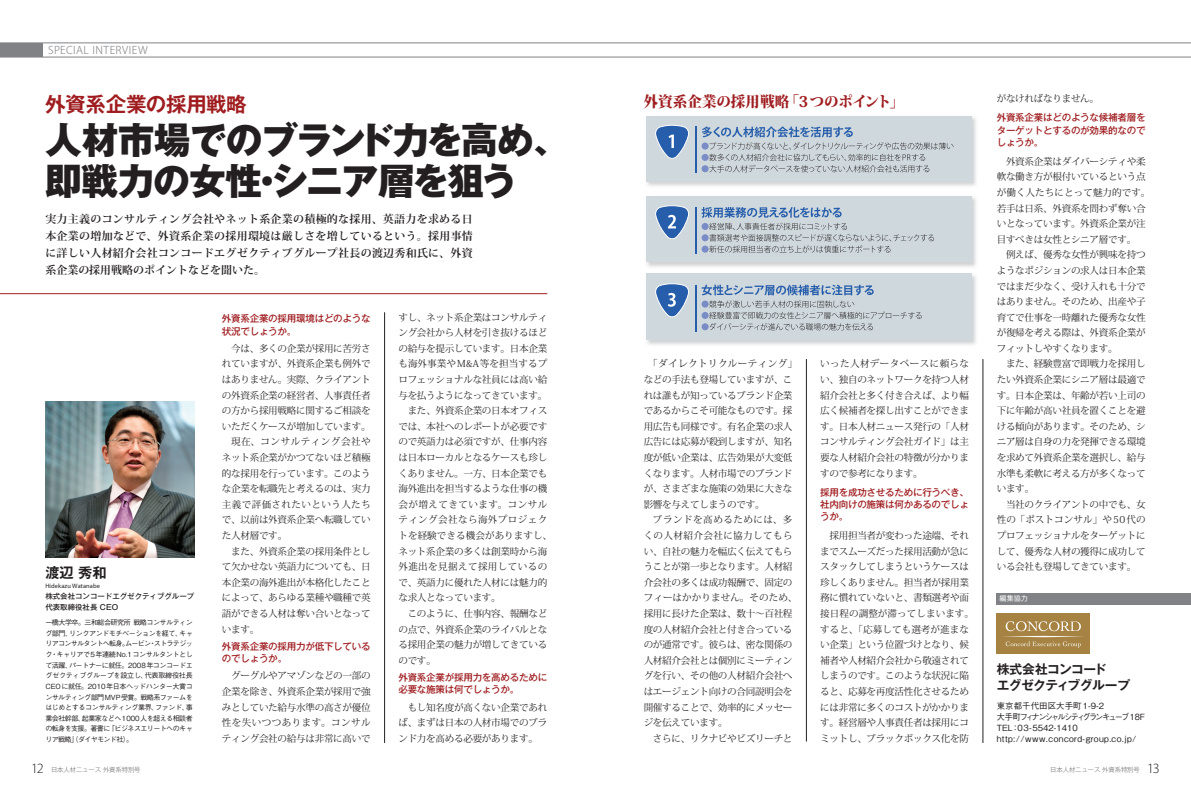
<style>
.page{position:relative;width:1191px;height:794px;background:#fff}
.page>*{position:absolute;margin:0;border:0;box-sizing:border-box;transform-origin:0 0}
.t1{font:800 36.9px "Gothic MB101 Pro";letter-spacing:-.035em;color:#231f20}
.t2{font:700 20.6px "Gothic MB101 Pro De";letter-spacing:-.025em;color:#9f1d20}
.t3{font:800 14.9px "Koz Min Pro";color:#9f1d20}
.t4{font:700 14.2px "Gothic MB101 Pro De";color:#231f20}
.表組{font:700 12.8px/16.3px "Gothic MB101 Pro De";letter-spacing:-.045em;color:#231f20}
.t5{font:700 11px/17px "Koz Min Pro";letter-spacing:.025em;color:#231f20;text-align:justify}
.表組タイトル{font:300 10.6px "Koz Go Pro";letter-spacing:.04em;color:#808285}
.本文13_5Q{font:9.6px/15.6px "Koz Min Pro";letter-spacing:-.03em;color:#231f20;text-align:justify}
.インタ質問{font:500 9.6px/12px "Gothic MB101 Pro";letter-spacing:-.03em;color:#9f1d20}
.表組-2{font:500 8.5px "Gothic BBB Pro";color:#231f20}
.表組-3{font:500 8.5px "Gothic BBB Pro";letter-spacing:.05em;color:#231f20}
.表組-4{font:500 8.5px "Gothic BBB Pro";letter-spacing:-.2em;color:#231f20;scale:.96 1}
.t6{font:500 7.4px "Gothic MB101 Pro";color:#231f20}
.t7{font:500 7.1px/10.6px "Gothic BBB Pro";letter-spacing:-.09em;color:#231f20;text-align:justify}
.表組-5{font:7.1px "Gothic MB101 Pro";color:#fff}
.t8{font:300 6.4px "Gothic MB101 Pro";letter-spacing:-.02em;color:#6c6d70}
.t9{font:6.4px "Myriad Pro";letter-spacing:.015em;color:#231f20}
.s1{font-family:"Myriad Pro";font-size:14.2px;color:#231f20}
</style>
<div class="page">
<img style="left:45px;top:401px;width:149px;height:156px">
<hr style="left:384px;top:312px;width:1px;height:431px;background:#231f20">
<hr style="left:806px;top:359px;width:1px;height:382px;background:#231f20">
<hr style="left:982px;top:359px;width:1px;height:384px;background:#231f20">
<svg style="left:43px;top:43px;width:1148px;height:14px"></svg>
<div style="left:0;top:43px;width:43px;height:14px;background:#808285"></div>
<hr style="left:0;top:293px;width:547px;height:1px;background:#9f1d20">
<div style="left:996px;top:593px;width:195px;height:11px;background:#808285"></div>
<div style="left:996px;top:614px;width:93px;height:40px;background:#a68342"></div>
<svg style="left:1003px;top:621px;width:81px;height:26px"></svg>
<img style="left:646px;top:116px;width:330px;height:70px">
<div style="left:646px;top:116px;width:325px;height:65px;background:#cfd8dd"></div>
<div style="left:701px;top:154px;width:7px;height:7px;background:#bac5d7;border-radius:50%"></div>
<svg style="left:702px;top:127px;width:251px;height:45px"></svg>
<hr style="left:695px;top:126px;width:1px;height:47px;background:#275eac">
<svg style="left:655px;top:125px;width:34px;height:34px"></svg>
<img style="left:646px;top:196px;width:330px;height:149px">
<div style="left:646px;top:196px;width:325px;height:66px;background:#cfd8dd"></div>
<hr style="left:695px;top:207px;width:1px;height:46px;background:#275eac">
<svg style="left:701px;top:207px;width:233px;height:46px"></svg>
<svg style="left:655px;top:205px;width:34px;height:34px"></svg>
<div style="left:646px;top:274px;width:325px;height:66px;background:#cfd8dd"></div>
<svg style="left:701px;top:285px;width:220px;height:45px"></svg>
<hr style="left:695px;top:285px;width:1px;height:46px;background:#275eac">
<svg style="left:655px;top:283px;width:34px;height:34px"></svg>
<p class="表組タイトル" style="left:48px;top:43px;width:101px">SPECIAL INTERVIEW</p>
<p class="t2" style="left:45px;top:87px;width:203px">外資系企業の採用戦略</p>
<p class="t1" style="left:45px;top:109px;width:526px">人材市場でのブランド力を高め、</p>
<p class="t1" style="left:45px;top:150px;width:473px">即戦力の女性・シニア層を狙う</p>
<p class="t5" style="left:45px;top:210px;width:429px">実力主義のコンサルティング会社やネット系企業の積極的な採用、英語力を求める日本企業の増加などで、外資系企業の採用環境は厳しさを増しているという。採用事情に詳しい人材紹介会社コンコードエグゼクティブグループ社長の渡辺秀和氏に、外資系企業の採用戦略のポイントなどを聞いた。</p>
<p class="t4" style="left:45px;top:561px;width:63px">渡辺 秀和</p>
<p class="t9" style="left:45px;top:581px;width:56px">Hidekazu Watanabe</p>
<p class="t6" style="left:45px;top:590px;width:150px">株式会社コンコードエグゼクティブグループ</p>
<p class="t6" style="left:45px;top:601px;width:74px">代表取締役社長 CEO</p>
<p class="t7" style="left:45px;top:616px;width:149px">一橋大学卒。三和総合研究所 戦略コンサルティング部門、リンクアンドモチベーションを経て、キャリアコンサルタントへ転身。ムービン・ストラテジック・キャリアで5年連続No.1コンサルタントとして活躍、パートナーに就任。2008年コンコードエグゼクティブグループを設立し、代表取締役社長CEOに就任。2010年日本ヘッドハンター大賞コンサルティング部門MVP受賞。戦略系ファームをはじめとするコンサルティング業界、ファンド、事業会社幹部、起業家などへ1000人を超える相談者の転身を支援。著書に「ビジネスエリートへのキャリア戦略」（ダイヤモンド社）。</p>
<p class="インタ質問" style="left:222px;top:312px;width:150px">外資系企業の採用環境はどのような状況でしょうか。</p>
<p class="本文13_5Q" style="left:222px;top:340px;width:150px;text-indent:9px">今は、多くの企業が採用に苦労されていますが、外資系企業も例外ではありません。実際、クライアントの外資系企業の経営者、人事責任者の方から採用戦略に関するご相談をいただくケースが増加しています。</p>
<p class="本文13_5Q" style="left:222px;top:434px;width:150px;text-indent:9px">現在、コンサルティング会社やネット系企業がかつてないほど積極的な採用を行っています。このような企業を転職先と考えるのは、実力主義で評価されたいという人たちで、以前は外資系企業へ転職していた人材層です。</p>
<p class="本文13_5Q" style="left:222px;top:543px;width:150px;text-indent:9px">また、外資系企業の採用条件として欠かせない英語力についても、日本企業の海外進出が本格化したことによって、あらゆる業種や職種で英語ができる人材は奪い合いとなっています。</p>
<p class="インタ質問" style="left:222px;top:639px;width:150px">外資系企業の採用力が低下しているのでしょうか。</p>
<p class="本文13_5Q" style="left:222px;top:668px;width:150px;text-indent:9px">グーグルやアマゾンなどの一部の企業を除き、外資系企業が採用で強みとしていた給与水準の高さが優位性を失いつつあります。コンサルティング会社の給与は非常に高いで</p>
<p class="本文13_5Q" style="left:398px;top:309px;width:150px">すし、ネット系企業はコンサルティング会社から人材を引き抜けるほどの給与を提示しています。日本企業も海外事業やM&amp;A等を担当するプロフェッショナルな社員には高い給与を払うようになってきています。</p>
<p class="本文13_5Q" style="left:398px;top:402px;width:155px;text-align:left;text-indent:9px">また、外資系企業の日本オフィスでは、本社へのレポートが必要ですので英語力は必須ですが、仕事内容は日本ローカルとなるケースも珍しくありません。一方、日本企業でも海外進出を担当するような仕事の機会が増えてきています。コンサルティング会社なら海外プロジェクトを経験できる機会がありますし、ネット系企業の多くは創業時から海外進出を見据えて採用しているので、英語力に優れた人材には魅力的な求人となっています。</p>
<p class="本文13_5Q" style="left:398px;top:605px;width:150px;text-indent:9px">このように、仕事内容、報酬などの点で、外資系企業のライバルとなる採用企業の魅力が増してきているのです。</p>
<p class="インタ質問" style="left:398px;top:670px;width:150px">外資系企業が採用力を高めるために必要な施策は何でしょうか。</p>
<p class="本文13_5Q" style="left:398px;top:699px;width:150px;text-indent:9px">もし知名度が高くない企業であれば、まずは日本の人材市場でのブランド力を高める必要があります。</p>
<p class="t3" style="left:643px;top:90px;width:262px">外資系企業の採用戦略「3つのポイント」</p>
<p class="本文13_5Q" style="left:643px;top:356px;width:155px;text-align:left;text-indent:5px">「ダイレクトリクルーティング」などの手法も登場していますが、これは誰もが知っているブランド企業であるからこそ可能なものです。採用広告も同様です。有名企業の求人広告には応募が殺到しますが、知名度が低い企業は、広告効果が大変低くなります。人材市場でのブランドが、さまざまな施策の効果に大きな影響を与えてしまうのです。</p>
<p class="本文13_5Q" style="left:643px;top:512px;width:155px;text-align:left;text-indent:9px">ブランドを高めるためには、多くの人材紹介会社に協力してもらい、自社の魅力を幅広く伝えてもらうことが第一歩となります。人材紹介会社の多くは成功報酬で、固定のフィーはかかりません。そのため、採用に長けた企業は、数十～百社程度の人材紹介会社と付き合っているのが通常です。彼らは、密な関係の人材紹介会社とは個別にミーティングを行い、その他の人材紹介会社へはエージェント向けの合同説明会を開催することで、効率的にメッセージを伝えています。</p>
<p class="本文13_5Q" style="left:653px;top:730px;width:141px">さらに、リクナビやビズリーチと</p>
<p class="本文13_5Q" style="left:820px;top:356px;width:150px">いった人材データベースに頼らない、独自のネットワークを持つ人材紹介会社と多く付き合えば、より幅広く候補者を探し出すことができます。日本人材ニュース発行の「人材コンサルティング会社ガイド」は主要な人材紹介会社の特徴が分かりますので参考になります。</p>
<p class="インタ質問" style="left:820px;top:485px;width:150px;text-align:justify">採用を成功させるために行うべき、社内向けの施策は何かあるのでしょうか。</p>
<p class="本文13_5Q" style="left:820px;top:527px;width:155px;text-align:center">採用担当者が変わった途端、それ<br>までスムーズだった採用活動が急にスタックしてしまうというケースは珍しくありません。担当者が採用業務に慣れていないと、書類選考や面接日程の調整が滞ってしまいます。すると、「応募しても選考が進まない企業」という位置づけとなり、候補者や人材紹介会社から敬遠されてしまうのです。このような状況に陥ると、応募を再度活性化させるためには非常に多くのコストがかかります。経営層や人事責任者は採用にコミットし、ブラックボックス化を防</p>
<p class="本文13_5Q" style="left:996px;top:91px;width:104px">がなければなりません。</p>
<p class="インタ質問" style="left:996px;top:111px;width:150px;text-align:justify">外資系企業はどのような候補者層をターゲットとするのが効果的なのでしょうか。</p>
<p class="本文13_5Q" style="left:996px;top:153px;width:155px;text-align:left;text-indent:9px">外資系企業はダイバーシティや柔軟な働き方が根付いているという点が働く人たちにとって魅力的です。若手は日系、外資系を問わず奪い合いとなっています。外資系企業が注目すべきは女性とシニア層です。</p>
<p class="本文13_5Q" style="left:996px;top:247px;width:150px;text-indent:9px">例えば、優秀な女性が興味を持つようなポジションの求人は日本企業ではまだ少なく、受け入れも十分ではありません。そのため、出産や子育てで仕事を一時離れた優秀な女性が復帰を考える際は、外資系企業がフィットしやすくなります。</p>
<p class="本文13_5Q" style="left:996px;top:356px;width:150px;text-indent:9px">また、経験豊富で即戦力を採用したい外資系企業にシニア層は最適です。日本企業は、年齢が若い上司の下に年齢が高い社員を置くことを避ける傾向があります。そのため、シニア層は自身の力を発揮できる環境を求めて外資系企業を選択し、給与水準も柔軟に考える方が多くなっています。</p>
<p class="本文13_5Q" style="left:996px;top:496px;width:150px;text-indent:9px">当社のクライアントの中でも、女性の「ポストコンサル」や50代のプロフェッショナルをターゲットにして、優秀な人材の獲得に成功している会社も登場してきています。</p>
<p class="表組-5" style="left:999px;top:593px;width:30px">編集協力</p>
<p class="表組" style="left:996px;top:659px;width:135px">株式会社コンコード<br>エグゼクティブグループ</p>
<p class="表組-2" style="left:996px;top:699px;width:109px">東京都千代田区大手町1-9-2</p>
<p class="表組-4" style="left:996px;top:710px;width:156px">大手町フィナンシャルシティグランキューブ 1 8 F</p>
<p class="表組-2" style="left:996px;top:721px;width:83px">TEL：03-5542-1410</p>
<p class="表組-3" style="left:996px;top:732px;width:141px">http://www.concord-group.co.jp/</p>
<p class="t8" style="left:31px;top:764px;width:111px"><span class="s1">12</span> 日本人材ニュース 外資系特別号</p>
<p class="t8" style="left:1050px;top:764px;width:111px">日本人材ニュース 外資系特別号 <span class="s1">13</span></p>
</div>
